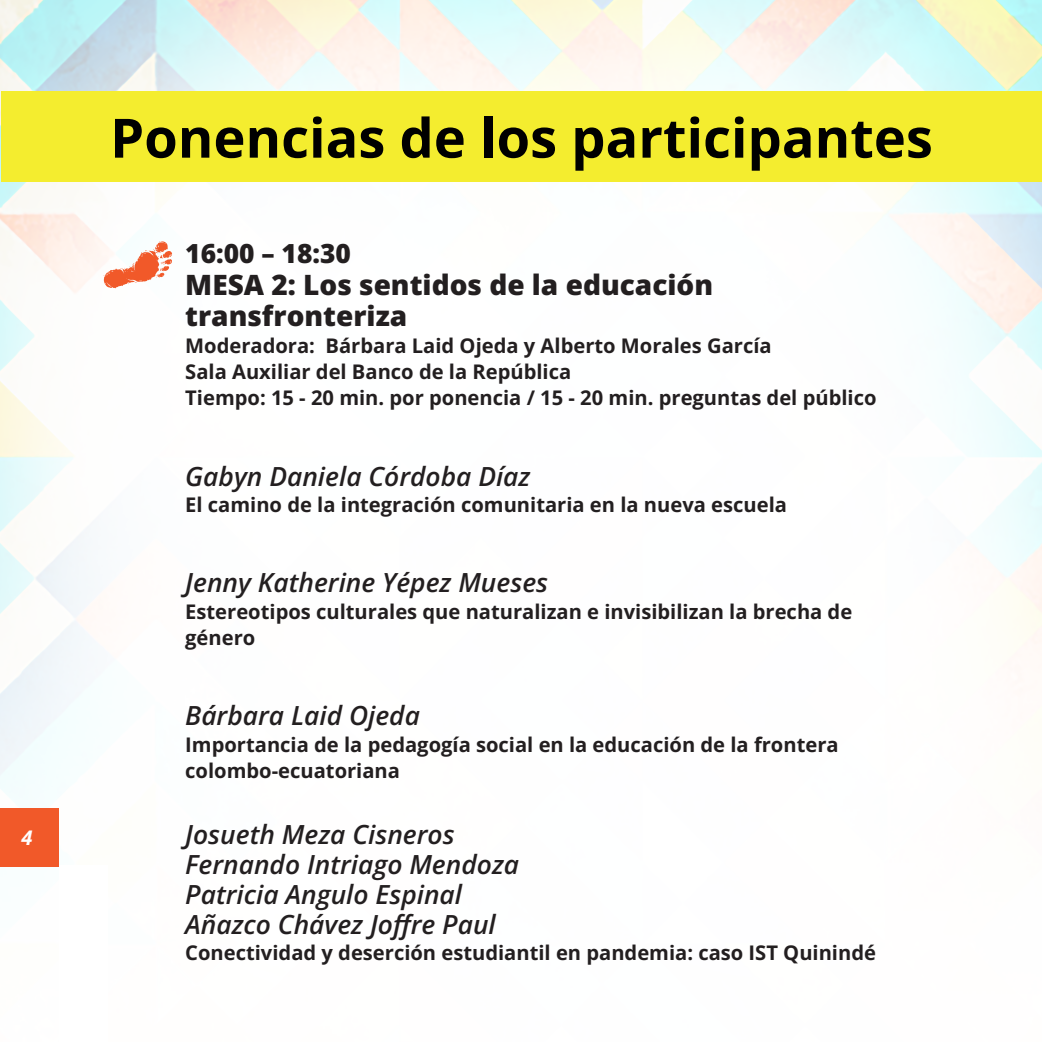
<style>
.page{position:relative;width:1042px;height:1042px;background:#fff}
.page>*{position:absolute;margin:0;border:0;box-sizing:border-box;transform-origin:0 0}
.t1{font:700 54.25px "Open Sans";color:#000}
.t2{font:800 28px/31.5px "Open Sans";color:#231f20}
.t3{font:italic 600 26.43px/29.8px "Open Sans";color:#231f20}
.t4{font:800 26.43px "Open Sans";color:#231f20}
.t5{font:700 20.12px/26.2px "Open Sans";color:#231f20}
.t6{font:italic 700 20.12px "Open Sans";color:#fff}
</style>
<div class="page">
<img style="left:0;top:0;width:1042px;height:867px">
<svg style="left:103px;top:241px;width:69px;height:48px"></svg>
<div style="left:1px;top:91px;width:1041px;height:91px;background:#f4ed2f"></div>
<div style="left:0;top:808px;width:58px;height:59px;background:#f15929"></div>
<div style="left:59px;top:866px;width:49px;height:176px;background:#fff"></div>
<p class="t6" style="left:22px;top:823px;width:13px">4</p>
<h1 class="t1" style="left:110px;top:101px;width:824px">Ponencias de los participantes</h1>
<h3 class="t4" style="left:185px;top:236px;width:167px">16:00 – 18:30</h3>
<h2 class="t2" style="left:185px;top:268px;width:529px">MESA 2: Los sentidos de la educación transfronteriza</h2>
<p class="t5" style="left:185px;top:332px;width:693px">Moderadora: Bárbara Laid Ojeda y Alberto Morales García<br>Sala Auxiliar del Banco de la República<br>Tiempo: 15 - 20 min. por ponencia / 15 - 20 min. preguntas del público</p>
<h3 class="t3" style="left:185px;top:460px;width:347px">Gabyn Daniela Córdoba Díaz</h3>
<p class="t5" style="left:185px;top:491px;width:603px">El camino de la integración comunitaria en la nueva escuela</p>
<h3 class="t3" style="left:185px;top:567px;width:364px">Jenny Katherine Yépez Mueses</h3>
<p class="t5" style="left:185px;top:598px;width:668px">Estereotipos culturales que naturalizan e invisibilizan la brecha de género</p>
<h3 class="t3" style="left:185px;top:700px;width:236px">Bárbara Laid Ojeda</h3>
<p class="t5" style="left:185px;top:730px;width:655px">Importancia de la pedagogía social en la educación de la frontera colombo-ecuatoriana</p>
<h3 class="t3" style="left:185px;top:819px;width:335px">Josueth Meza Cisneros<br>Fernando Intriago Mendoza<br>Patricia Angulo Espinal<br>Añazco Chávez Joffre Paul</h3>
<p class="t5" style="left:185px;top:939px;width:692px">Conectividad y deserción estudiantil en pandemia: caso IST Quinindé</p>
</div>
